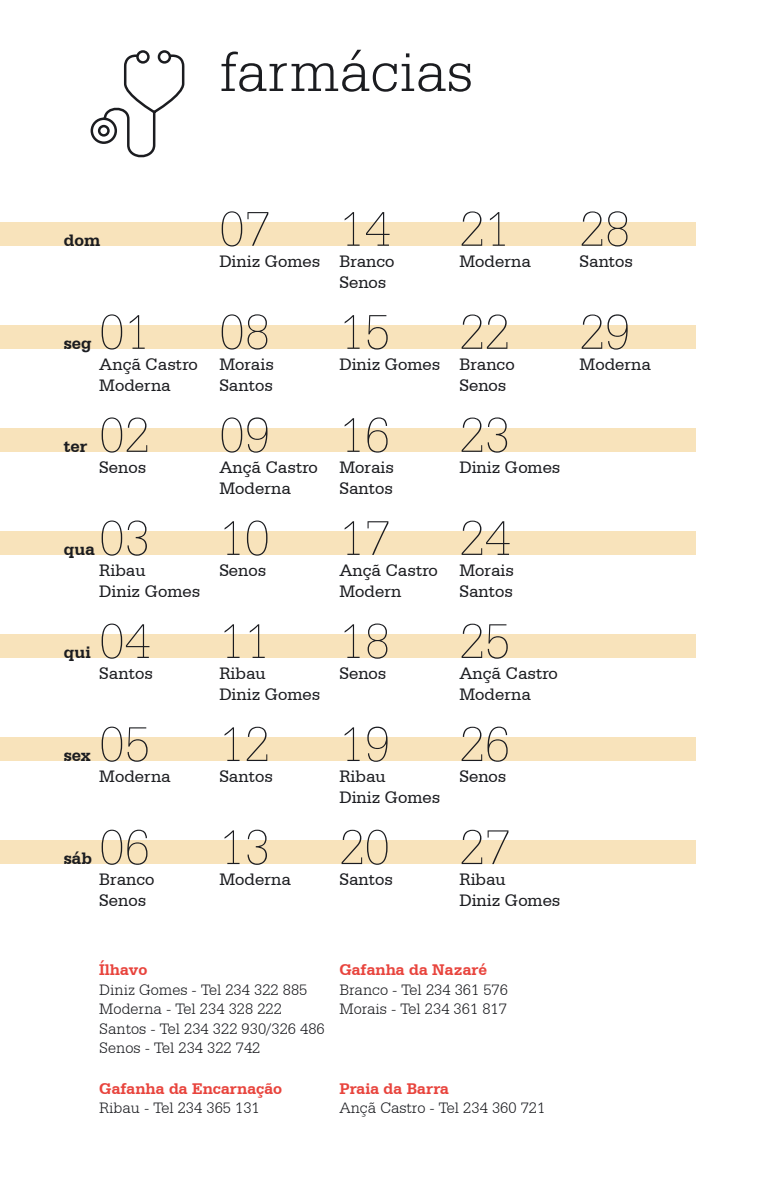
<style>
.page{position:relative;width:759px;height:1177px;background:#fff}
.page>*{position:absolute;margin:0;border:0;box-sizing:border-box;transform-origin:0 0}
.t1{font:300 60px "Serifa BT";color:#1b1c20}
.t2{font:100 52.5px "Serifa BT";color:#1b1c20}
.t3{font:17.5px/21px "Serifa BT";color:#1b1c20}
.t4{font:700 17.5px "Serifa BT";color:#1b1c20}
.t5{font:300 16.25px/19.5px "Serifa BT";color:#1b1c20}
.t6{font:700 16.25px "Serifa BT";color:#e8443d}
</style>
<div class="page">
<div style="left:0;top:222px;width:694px;height:24px;background:#f8e3bb"></div>
<div style="left:0;top:325px;width:694px;height:24px;background:#f8e3bb"></div>
<div style="left:0;top:428px;width:694px;height:24px;background:#f8e3bb"></div>
<div style="left:0;top:531px;width:694px;height:24px;background:#f8e3bb"></div>
<div style="left:0;top:634px;width:694px;height:24px;background:#f8e3bb"></div>
<div style="left:0;top:737px;width:694px;height:24px;background:#f8e3bb"></div>
<div style="left:0;top:840px;width:694px;height:24px;background:#f8e3bb"></div>
<svg style="left:90px;top:53px;width:95px;height:105px"></svg>
<svg style="left:137px;top:51px;width:11px;height:11px"></svg>
<div style="left:136px;top:50px;width:14px;height:14px;border:2px solid #1b1c20;border-radius:50%"></div>
<svg style="left:159px;top:51px;width:11px;height:11px"></svg>
<div style="left:158px;top:50px;width:13px;height:14px;border:2px solid #1b1c20;border-radius:50%"></div>
<h1 class="t1" style="left:219px;top:37px;width:255px">farmácias</h1>
<p class="t4" style="left:64px;top:229px;width:38px">dom</p>
<p class="t4" style="left:64px;top:332px;width:29px">seg</p>
<p class="t4" style="left:64px;top:435px;width:25px">ter</p>
<h2 class="t2" style="left:99px;top:302px;width:52px">01</h2>
<p class="t3" style="left:99px;top:353px;width:100px">Ançã Castro<br>Moderna</p>
<h2 class="t2" style="left:99px;top:405px;width:52px">02</h2>
<p class="t3" style="left:99px;top:456px;width:49px">Senos</p>
<h2 class="t2" style="left:99px;top:508px;width:52px">03</h2>
<p class="t3" style="left:99px;top:559px;width:103px">Ribau<br>Diniz Gomes</p>
<h2 class="t2" style="left:99px;top:611px;width:52px">04</h2>
<p class="t3" style="left:99px;top:662px;width:55px">Santos</p>
<p class="t4" style="left:64px;top:538px;width:33px">qua</p>
<p class="t4" style="left:64px;top:641px;width:28px">qui</p>
<p class="t4" style="left:64px;top:744px;width:29px">sex</p>
<h2 class="t2" style="left:99px;top:714px;width:52px">05</h2>
<p class="t3" style="left:99px;top:765px;width:73px">Moderna</p>
<p class="t4" style="left:64px;top:847px;width:30px">sáb</p>
<h2 class="t2" style="left:99px;top:817px;width:52px">06</h2>
<p class="t3" style="left:99px;top:868px;width:57px">Branco<br>Senos</p>
<h2 class="t2" style="left:219px;top:199px;width:52px">07</h2>
<p class="t3" style="left:219px;top:250px;width:103px">Diniz Gomes</p>
<h2 class="t2" style="left:219px;top:302px;width:52px">08</h2>
<p class="t3" style="left:219px;top:353px;width:56px">Morais<br>Santos</p>
<h2 class="t2" style="left:219px;top:405px;width:52px">09</h2>
<p class="t3" style="left:219px;top:456px;width:100px">Ançã Castro<br>Moderna</p>
<h2 class="t2" style="left:219px;top:508px;width:52px">10</h2>
<p class="t3" style="left:219px;top:559px;width:49px">Senos</p>
<h2 class="t2" style="left:219px;top:611px;width:52px">11</h2>
<p class="t3" style="left:219px;top:662px;width:103px">Ribau<br>Diniz Gomes</p>
<h2 class="t2" style="left:219px;top:714px;width:52px">12</h2>
<p class="t3" style="left:219px;top:765px;width:55px">Santos</p>
<h2 class="t2" style="left:219px;top:817px;width:52px">13</h2>
<p class="t3" style="left:219px;top:868px;width:73px">Moderna</p>
<h2 class="t2" style="left:339px;top:199px;width:52px">14</h2>
<p class="t3" style="left:339px;top:250px;width:57px">Branco<br>Senos</p>
<h2 class="t2" style="left:339px;top:302px;width:52px">15</h2>
<p class="t3" style="left:339px;top:353px;width:103px">Diniz Gomes</p>
<h2 class="t2" style="left:339px;top:405px;width:52px">16</h2>
<p class="t3" style="left:339px;top:456px;width:56px">Morais<br>Santos</p>
<h2 class="t2" style="left:339px;top:508px;width:52px">17</h2>
<p class="t3" style="left:339px;top:559px;width:100px">Ançã Castro<br>Modern</p>
<h2 class="t2" style="left:339px;top:611px;width:52px">18</h2>
<p class="t3" style="left:339px;top:662px;width:49px">Senos</p>
<h2 class="t2" style="left:339px;top:714px;width:52px">19</h2>
<p class="t3" style="left:339px;top:765px;width:103px">Ribau<br>Diniz Gomes</p>
<h2 class="t2" style="left:339px;top:817px;width:52px">20</h2>
<p class="t3" style="left:339px;top:868px;width:55px">Santos</p>
<h2 class="t2" style="left:459px;top:199px;width:52px">21</h2>
<p class="t3" style="left:459px;top:250px;width:73px">Moderna</p>
<h2 class="t2" style="left:459px;top:302px;width:52px">22</h2>
<p class="t3" style="left:459px;top:353px;width:57px">Branco<br>Senos</p>
<h2 class="t2" style="left:459px;top:405px;width:52px">23</h2>
<p class="t3" style="left:459px;top:456px;width:103px">Diniz Gomes</p>
<h2 class="t2" style="left:459px;top:508px;width:52px">24</h2>
<p class="t3" style="left:459px;top:559px;width:56px">Morais<br>Santos</p>
<h2 class="t2" style="left:459px;top:611px;width:52px">25</h2>
<p class="t3" style="left:459px;top:662px;width:100px">Ançã Castro<br>Moderna</p>
<h2 class="t2" style="left:459px;top:714px;width:52px">26</h2>
<p class="t3" style="left:459px;top:765px;width:49px">Senos</p>
<h2 class="t2" style="left:459px;top:817px;width:52px">27</h2>
<p class="t3" style="left:459px;top:868px;width:103px">Ribau<br>Diniz Gomes</p>
<h2 class="t2" style="left:579px;top:199px;width:52px">28</h2>
<p class="t3" style="left:579px;top:250px;width:55px">Santos</p>
<h2 class="t2" style="left:579px;top:302px;width:52px">29</h2>
<p class="t3" style="left:579px;top:353px;width:73px">Moderna</p>
<p class="t6" style="left:99px;top:959px;width:50px">Ílhavo</p>
<p class="t5" style="left:99px;top:979px;width:227px">Diniz Gomes - Tel 234 322 885<br>Moderna - Tel 234 328 222<br>Santos - Tel 234 322 930/326 486<br>Senos - Tel 234 322 742</p>
<p class="t6" style="left:99px;top:1078px;width:184px">Gafanha da Encarnação</p>
<p class="t5" style="left:99px;top:1097px;width:162px">Ribau - Tel 234 365 131</p>
<p class="t6" style="left:339px;top:959px;width:149px">Gafanha da Nazaré</p>
<p class="t5" style="left:339px;top:979px;width:170px">Branco - Tel 234 361 576<br>Morais - Tel 234 361 817</p>
<p class="t6" style="left:339px;top:1078px;width:111px">Praia da Barra</p>
<p class="t5" style="left:339px;top:1097px;width:207px">Ançã Castro - Tel 234 360 721</p>
</div>
